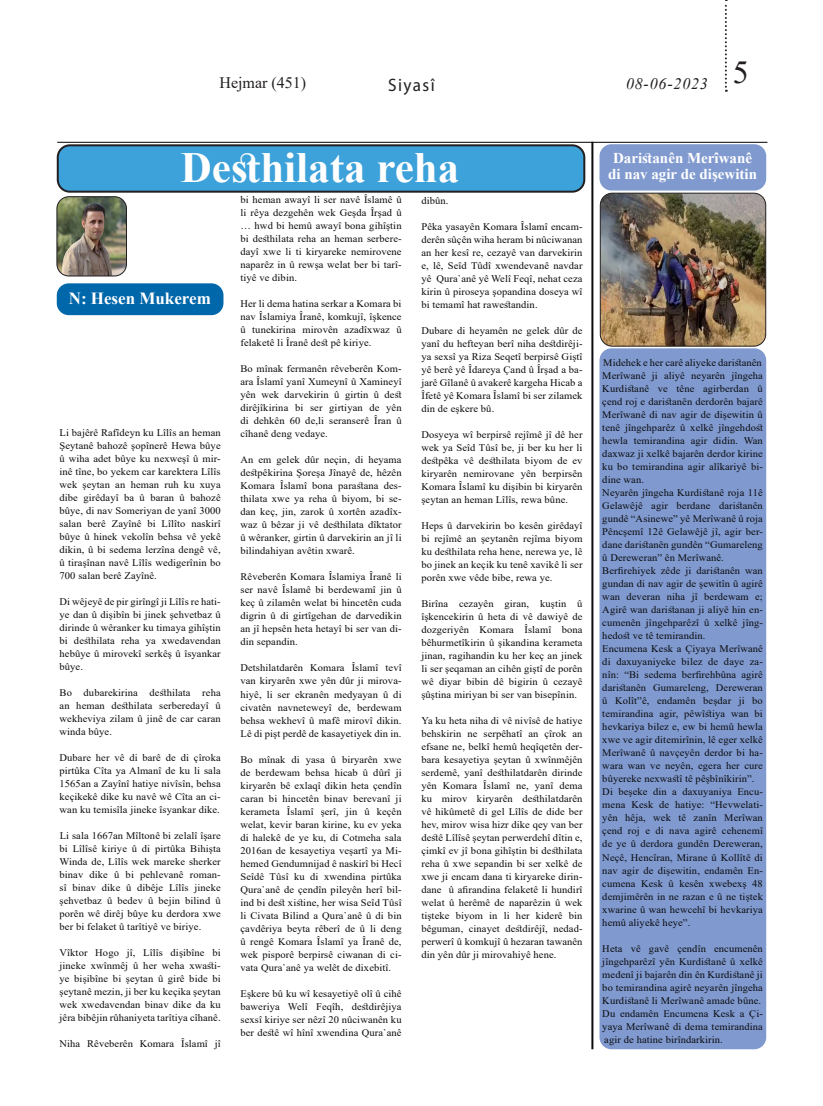
<style>
.page{position:relative;width:823px;height:1106px;background:#fff}
.page>*{position:absolute;margin:0;border:0;box-sizing:border-box;transform-origin:0 0}
.t1{font:700 43px "Times New Roman";color:#fff}
.t2{font:18px "Myriad Pro";letter-spacing:.08em;color:#231f20;scale:.95 1}
.t3{font:700 17px "Times New Roman";color:#fff}
.t4{font:16px "Times New Roman";color:#231f20}
.t5{font:italic 16px "Times New Roman";letter-spacing:.05em;color:#231f20}
.t6{font:700 15px/16px "Times New Roman";color:#fff;text-align:center}
.t7{font:10.1px/13px "Times New Roman";letter-spacing:.01em;color:#0b0b0e;text-align:justify;scale:1.04 1}
</style>
<div class="page">
<svg style="left:724px;top:0;width:2px;height:92px"></svg>
<hr style="left:57px;top:142px;width:710px;height:1px;background:#000">
<div style="left:58px;top:145px;width:526px;height:47px;background:#3da1da;border-radius:12px"></div>
<div style="left:57px;top:144px;width:528px;height:49px;border:2px solid #231f20;border-radius:12px"></div>
<div style="left:599px;top:348px;width:166px;height:701px;background:#809acf;border-radius:12px"></div>
<div style="left:599px;top:144px;width:166px;height:46px;background:#809acf;border-radius:12px"></div>
<img style="left:58px;top:198px;width:68px;height:78px">
<div style="left:56px;top:196px;width:71px;height:80px;border:1px solid #231f20;border-radius:12px"></div>
<div style="left:57px;top:283px;width:166px;height:32px;background:#0067aa;border-radius:12px"></div>
<img style="left:601px;top:193px;width:164px;height:153px">
<div style="left:599px;top:193px;width:166px;height:154px;border:1px solid #231f20;border-radius:12px"></div>
<hr style="left:591px;top:142px;width:2px;height:907px;background:#0b0b0e">
<h3 class="t4" style="left:219px;top:71px;width:88px">Hejmar (451)</h3>
<p class="t2" style="left:388px;top:74px;width:50px">Siyasî</p>
<h3 class="t5" style="left:625px;top:72px;width:124px">08-06-2023 <sup>5</sup></h3>
<p class="t1" style="left:181px;top:137px;width:280px">Desthilata reha</p>
<p class="t3" style="left:69px;top:286px;width:144px">N: Hesen Mukerem</p>
<p class="t7" style="left:59px;top:425px;width:156px">Li bajêrê Rafîdeyn ku Lîlîs an heman Şeytanê bahozê şopînerê Hewa bûye û wiha adet bûye ku nexweşî û mir&shy;inê tîne, bo yekem car karektera Lîlîs wek şeytan an heman ruh ku xuya dibe girêdayî ba û baran û bahozê bûye, di nav Someriyan de yanî 3000 salan berê Zayînê bi Lîlîto naskirî bûye û hinek vekolîn behsa vê yekê dikin, û bi sedema lerzîna dengê vê, û tiraşînan navê Lîlîs wedigerînin bo 700 salan berê Zayînê.</p>
<p class="t7" style="left:59px;top:594px;width:156px">Di wêjeyê de pir girîngî ji Lîlîs re hati&shy;ye dan û dişibîn bi jinek şehvetbaz û dirinde û wêranker ku timaya gihîştin bi desthilata reha ya xwedavendan hebûye û mirovekî serkêş û îsyankar bûye.</p>
<p class="t7" style="left:59px;top:685px;width:156px">Bo dubarekirina desthilata reha an heman desthilata serberedayî û wekheviya zilam û jinê de car caran winda bûye.</p>
<p class="t7" style="left:59px;top:750px;width:156px">Dubare her vê di barê de di çîroka pirtûka Cîta ya Almanî de ku li sala 1565an a Zayînî hatiye nivîsîn, behsa keçikekê dike ku navê wê Cîta an ci&shy;wan ku temisîla jineke îsyankar dike.</p>
<p class="t7" style="left:59px;top:828px;width:156px">Li sala 1667an Mîltonê bi zelalî îşare bi Lîlîsê kiriye û di pirtûka Bihişta Winda de, Lîlîs wek mareke sherker binav dike û bi pehlevanê roman&shy;sî binav dike û dibêje Lîlîs jineke şehvetbaz û bedev û bejin bilind û porên wê dirêj bûye ku derdora xwe ber bi felaket û tarîtiyê ve biriye.</p>
<p class="t7" style="left:59px;top:945px;width:156px">Vîktor Hogo jî, Lîlîs dişibîne bi jineke xwînmêj û her weha xwasti&shy;ye bişibîne bi şeytan û girê bide bi şeytanê mezin, ji ber ku keçika şeytan wek xwedavendan binav dike da ku jêra bibêjin rûhaniyeta tarîtiya cîhanê.</p>
<p class="t7" style="left:59px;top:1036px;width:156px">Niha Rêveberên Komara Îslamî jî</p>
<p class="t7" style="left:240px;top:193px;width:156px">bi heman awayî li ser navê Îslamê û li rêya dezgehên wek Geşda Îrşad û … hwd bi hemû awayî bona gihîştin bi desthilata reha an heman serbere&shy;dayî xwe li ti kiryareke nemirovene naparêz in û rewşa welat ber bi tarî&shy;tiyê ve dibin.</p>
<p class="t7" style="left:240px;top:297px;width:156px">Her li dema hatina serkar a Komara bi nav Îslamiya Îranê, komkujî, îşkence û tunekirina mirovên azadîxwaz û felaketê li Îranê dest pê kiriye.</p>
<p class="t7" style="left:240px;top:362px;width:156px">Bo mînak fermanên rêveberên Kom&shy;ara Îslamî yanî Xumeynî û Xamineyî yên wek darvekirin û girtin û dest dirêjîkirina bi ser girtiyan de yên di dehkên 60 de,li seranserê Îran û cîhanê deng vedaye.</p>
<p class="t7" style="left:240px;top:453px;width:156px">An em gelek dûr neçin, di heyama destpêkirina Şoreşa Jînayê de, hêzên Komara Îslamî bona parastana des&shy;thilata xwe ya reha û biyom, bi se&shy;dan keç, jin, zarok û xortên azadîx&shy;waz û bêzar ji vê desthilata dîktator û wêranker, girtin û darvekirin an jî li bilindahiyan avêtin xwarê.</p>
<p class="t7" style="left:240px;top:570px;width:156px">Rêveberên Komara Îslamiya Îranê li ser navê Îslamê bi berdewamî jin û keç û zilamên welat bi hincetên cuda digrin û di girtîgehan de darvedikin an jî hepsên heta hetayî bi ser van di&shy;din sepandin.</p>
<p class="t7" style="left:240px;top:661px;width:156px">Detshilatdarên Komara Îslamî tevî van kiryarên xwe yên dûr ji mirova&shy;hiyê, li ser ekranên medyayan û di civatên navneteweyî de, berdewam behsa wekhevî û mafê mirovî dikin.<br>Lê di pişt perdê de kasayetiyek din in.</p>
<p class="t7" style="left:240px;top:752px;width:156px">Bo mînak di yasa û biryarên xwe de berdewam behsa hicab û dûrî ji kiryarên bê exlaqî dikin heta çendîn caran bi hincetên binav berevanî ji kerameta Îslamî şerî, jin û keçên welat, kevir baran kirine, ku ev yeka di halekê de ye ku, di Cotmeha sala 2016an de kesayetiya veşartî ya Mi&shy;hemed Gendumnijad ê naskirî bi Hecî Seîdê Tûsî ku di xwendina pirtûka Qura`anê de çendîn pileyên herî bil&shy;ind bi dest xistine, her wisa Seîd Tûsî li Civata Bilind a Qura`anê û di bin çavdêriya beyta rêberî de û li deng û rengê Komara Îslamî ya Îranê de, wek pisporê berpirsê ciwanan di ci&shy;vata Qura`anê ya welêt de dixebitî.</p>
<p class="t7" style="left:240px;top:986px;width:156px">Eşkere bû ku wî kesayetiyê olî û cihê baweriya Welî Feqîh, destdirêjiya sexsî kiriye ser nêzî 20 nûciwanên ku ber destê wî hînî xwendina Qura`anê</p>
<p class="t7" style="left:421px;top:194px;width:28px">dibûn.</p>
<p class="t7" style="left:421px;top:220px;width:156px">Pêka yasayên Komara Îslamî encam&shy;derên sûçên wiha heram bi nûciwanan an her kesî re, cezayê van darvekirin e, lê, Seîd Tûdî xwendevanê navdar yê Qura`anê yê Welî Feqî, nehat ceza kirin û piroseya şopandina doseya wî bi temamî hat rawestandin.</p>
<p class="t7" style="left:421px;top:324px;width:156px">Dubare di heyamên ne gelek dûr de yanî du hefteyan berî niha destdirêji&shy;ya sexsî ya Riza Seqetî berpirsê Giştî yê berê yê Îdareya Çand û Îrşad a ba&shy;jarê Gîlanê û avakerê kargeha Hicab a Îfetê yê Komara Îslamî bi ser zilamek din de eşkere bû.</p>
<p class="t7" style="left:421px;top:428px;width:156px">Dosyeya wî berpirsê rejîmê jî dê her wek ya Seîd Tûsî be, ji ber ku her li destpêka vê desthilata biyom de ev kiryarên nemirovane yên berpirsên Komara Îslamî ku dişibin bi kiryarên şeytan an heman Lîlîs, rewa bûne.</p>
<p class="t7" style="left:421px;top:519px;width:156px">Heps û darvekirin bo kesên girêdayî bi rejîmê an şeytanên rejîma biyom ku desthilata reha hene, nerewa ye, lê bo jinek an keçik ku tenê xavikê li ser porên xwe vêde bibe, rewa ye.</p>
<p class="t7" style="left:421px;top:597px;width:156px">Birîna cezayên giran, kuştin û îşkencekirin û heta di vê dawiyê de dozgeriyên Komara Îslamî bona bêhurmetîkirin û şikandina kerameta jinan, ragihandin ku her keç an jinek li ser şeqaman an cihên giştî de porên wê diyar bibin dê bigirin û cezayê şûştina miriyan bi ser van bisepînin.</p>
<p class="t7" style="left:421px;top:714px;width:156px">Ya ku heta niha di vê nivîsê de hatiye behskirin ne serpêhatî an çîrok an efsane ne, belkî hemû heqîqetên der&shy;bara kesayetiya şeytan û xwînmêjên serdemê, yanî desthilatdarên dirinde yên Komara Îslamî ne, yanî dema ku mirov kiryarên desthilatdarên vê hikûmetê di gel Lîlîs de dide ber hev, mirov wisa hizr dike qey van ber destê Lîlîsê şeytan perwerdehî dîtin e, çimkî ev jî bona gihîştin bi desthilata reha û xwe sepandin bi ser xelkê de xwe ji encam dana ti kiryareke dirin&shy;dane û afirandina felaketê li hundirî welat û herêmê de naparêzin û wek tişteke biyom in li her kiderê bin bêguman, cinayet destdirêjî, nedad&shy;perwerî û komkujî û hezaran tawanên din yên dûr ji mirovahiyê hene.</p>
<p class="t6" style="left:607px;top:150px;width:150px">Daristanên Merîwanê di nav agir de dişewitin</p>
<p class="t7" style="left:602px;top:356px;width:156px">Midehek e her carê aliyeke daristanên Merîwanê ji aliyê neyarên jîngeha Kurdistanê ve têne agirberdan û çend roj e daristanên derdorên bajarê Merîwanê di nav agir de dişewitin û tenê jîngehparêz û xelkê jîngehdost hewla temirandina agir didin. Wan daxwaz ji xelkê bajarên derdor kirine ku bo temirandina agir alîkariyê bi&shy;dine wan.</p>
<p class="t7" style="left:602px;top:486px;width:156px">Neyarên jîngeha Kurdistanê roja 11ê Gelawêjê agir berdane daristanên gundê “Asinewe” yê Merîwanê û roja Pêncşemî 12ê Gelawêjê jî, agir ber&shy;dane daristanên gundên “Gumareleng û Dereweran” ên Merîwanê.</p>
<p class="t7" style="left:602px;top:564px;width:156px">Berfirehiyek zêde ji daristanên wan gundan di nav agir de şewitîn û agirê wan deveran niha jî berdewam e; Agirê wan daristanan ji aliyê hin en&shy;cumenên jîngehparêzî û xelkê jîng&shy;hedost ve tê temirandin.</p>
<p class="t7" style="left:602px;top:642px;width:156px">Encumena Kesk a Çiyaya Merîwanê di daxuyaniyeke bilez de daye za&shy;nîn: “Bi sedema berfirehbûna agirê daristanên Gumareleng, Dereweran û Kolît”ê, endamên beşdar ji bo temirandina agir, pêwîstiya wan bi hevkariya bilez e, ew bi hemû hewla xwe ve agir ditemirînin, lê eger xelkê Merîwanê û navçeyên derdor bi ha&shy;wara wan ve neyên, egera her cure bûyereke nexwastî tê pêşbînîkirin”.</p>
<p class="t7" style="left:602px;top:785px;width:156px">Di beşeke din a daxuyaniya Encu&shy;mena Kesk de hatiye: “Hevwelati&shy;yên hêja, wek tê zanîn Merîwan çend roj e di nava agirê cehenemî de ye û derdora gundên Dereweran, Neçê, Hencîran, Mirane û Kollîtê di nav agir de dişewitin, endamên En&shy;cumena Kesk û kesên xwebexş 48 demjimêrên in ne razan e û ne tiştek xwarine û wan hewcehî bi hevkariya hemû aliyekê heye”.</p>
<p class="t7" style="left:602px;top:941px;width:156px">Heta vê gavê çendîn encumenên jîngehparêzî yên Kurdistanê û xelkê medenî ji bajarên din ên Kurdistanê ji bo temirandina agirê neyarên jîngeha Kurdistanê li Merîwanê amade bûne.</p>
<p class="t7" style="left:602px;top:1006px;width:156px">Du endamên Encumena Kesk a Çi&shy;yaya Merîwanê di dema temirandina agir de hatine birîndarkirin.</p>
</div>
